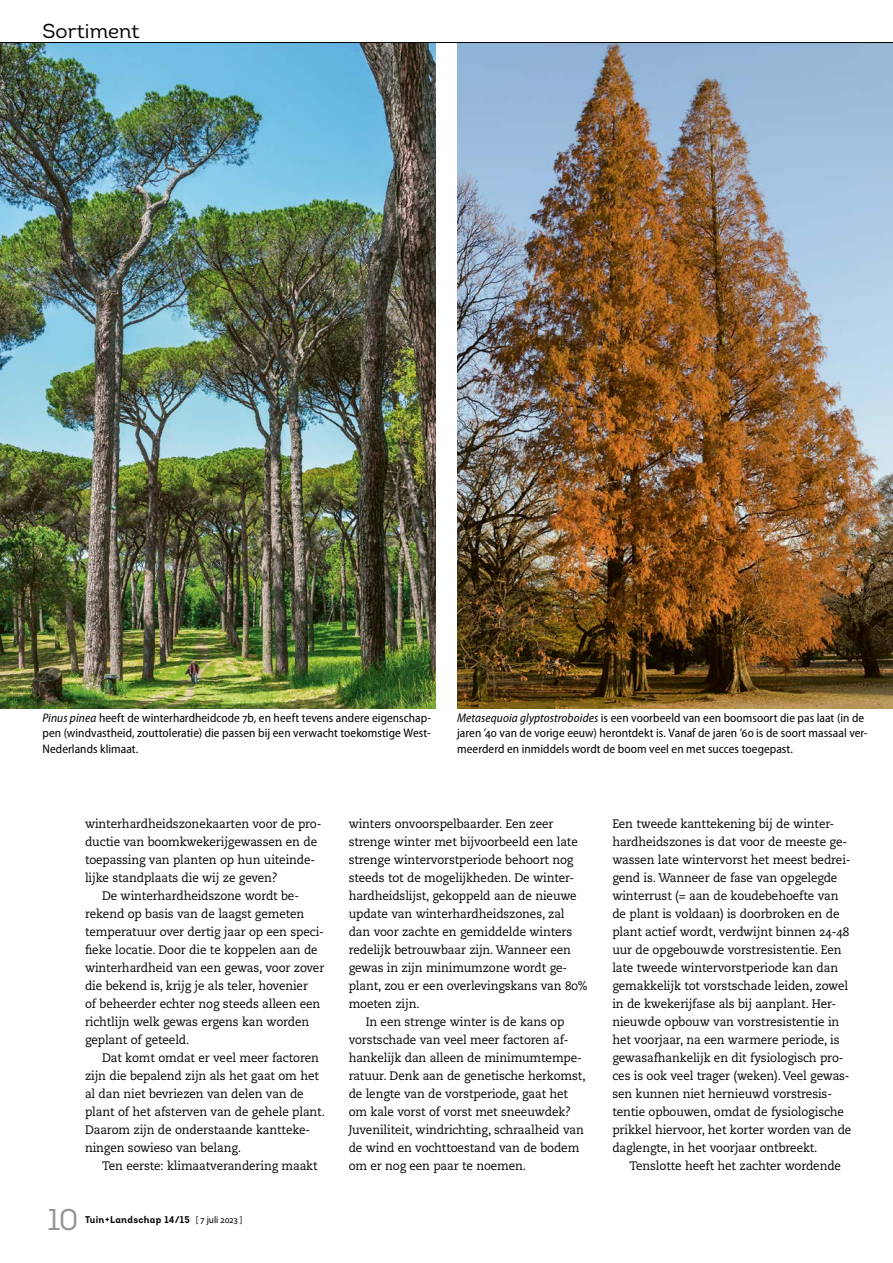
<style>
.page{position:relative;width:893px;height:1263px;background:#fff}
.page>*{position:absolute;margin:0;border:0;box-sizing:border-box;transform-origin:0 0}
.t1{font:30px "Intro Regular Alt";color:#959490}
.t2{font:20.25px "Intro Regular Alt";color:#000}
.t3{font:semi-condensed 12.45px/15.8px "Myriad Pro";letter-spacing:.005em;color:#000;text-align:justify}
.t4{font:12.3px/18px "Caecilia LT Std";letter-spacing:-.01em;color:#000;scale:.95 1}
.t5{font:9.75px "Intro Bold Alt";letter-spacing:.03em;color:#000;scale:.95 1}
.s1{font-style:italic}
.s2{font-family:"Myriad Pro"}
</style>
<div class="page">
<img style="left:0;top:43px;width:436px;height:665px">
<img style="left:457px;top:43px;width:436px;height:665px">
<hr style="left:0;top:42px;width:893px;height:1px;background:#000">
<h2 class="t2" style="left:43px;top:18px;width:99px">Sortiment</h2>
<p class="t3" style="left:43px;top:710px;width:390px"><span class="s1">Pinus pinea</span> heeft de winterhardheidcode 7b, en heeft tevens andere eigenschap&shy;pen (windvastheid, zouttoleratie) die passen bij een verwacht toekomstige West-Nederlands klimaat.</p>
<p class="t3" style="left:457px;top:710px;width:412px;text-align:left"><span class="s1">Metasequoia glyptostroboides</span> is een voorbeeld van een boomsoort die pas laat (in de jaren ’40 van de vorige eeuw) herontdekt is. Vanaf de jaren ’60 is de soort massaal ver&shy;meerderd en inmiddels wordt de boom veel en met succes toegepast.</p>
<p class="t4" style="left:85px;top:815px;width:250px">winterhardheidszonekaarten voor de pro-</p>
<p class="t4" style="left:85px;top:833px;width:246px">ductie van boomkwekerijgewassen en de</p>
<p class="t4" style="left:85px;top:851px;width:244px">toepassing van planten op hun uiteinde-</p>
<p class="t4" style="left:85px;top:869px;width:204px">lijke standplaats die wij ze geven?</p>
<p class="t4" style="left:102px;top:887px;width:209px">De winterhardheidszone wordt be-</p>
<p class="t4" style="left:85px;top:905px;width:232px">rekend op basis van de laagst gemeten</p>
<p class="t4" style="left:85px;top:923px;width:253px">temperatuur over dertig jaar op een speci-</p>
<p class="t4" style="left:85px;top:941px;width:247px">fieke locatie. Door die te koppelen aan de</p>
<p class="t4" style="left:85px;top:959px;width:253px">winterhardheid van een gewas, voor zover</p>
<p class="t4" style="left:85px;top:977px;width:236px">die bekend is, krijg je als teler, hovenier</p>
<p class="t4" style="left:85px;top:995px;width:249px">of beheerder echter nog steeds alleen een</p>
<p class="t4" style="left:85px;top:1013px;width:238px">richtlijn welk gewas ergens kan worden</p>
<p class="t4" style="left:85px;top:1031px;width:111px">geplant of geteeld.</p>
<p class="t4" style="left:102px;top:1049px;width:230px">Dat komt omdat er veel meer factoren</p>
<p class="t4" style="left:85px;top:1067px;width:248px">zijn die bepalend zijn als het gaat om het</p>
<p class="t4" style="left:85px;top:1085px;width:232px">al dan niet bevriezen van delen van de</p>
<p class="t4" style="left:85px;top:1103px;width:254px">plant of het afsterven van de gehele plant.</p>
<p class="t4" style="left:85px;top:1121px;width:239px">Daarom zijn de onderstaande kantteke-</p>
<p class="t4" style="left:85px;top:1139px;width:166px">ningen sowieso van belang.</p>
<p class="t4" style="left:102px;top:1157px;width:228px">Ten eerste: klimaatverandering maakt</p>
<h1 class="t1" style="left:48px;top:1201px;width:33px">10</h1>
<p class="t5" style="left:85px;top:1213px;width:167px">Tuin+Landschap 14/15 <span class="s2">[ 7 juli 2023 ]</span></p>
<p class="t4" style="left:349px;top:815px;width:217px">winters onvoorspelbaarder. Een zeer</p>
<p class="t4" style="left:349px;top:833px;width:243px">strenge winter met bijvoorbeeld een late</p>
<p class="t4" style="left:349px;top:851px;width:238px">strenge wintervorstperiode behoort nog</p>
<p class="t4" style="left:349px;top:869px;width:239px">steeds tot de mogelijkheden. De winter-</p>
<p class="t4" style="left:349px;top:887px;width:242px">hardheidslijst, gekoppeld aan de nieuwe</p>
<p class="t4" style="left:349px;top:905px;width:229px">update van winterhardheidszones, zal</p>
<p class="t4" style="left:349px;top:923px;width:237px">dan voor zachte en gemiddelde winters</p>
<p class="t4" style="left:349px;top:941px;width:235px">redelijk betrouwbaar zijn. Wanneer een</p>
<p class="t4" style="left:349px;top:959px;width:232px">gewas in zijn minimumzone wordt ge-</p>
<p class="t4" style="left:349px;top:977px;width:253px">plant, zou er een overlevingskans van 80%</p>
<p class="t4" style="left:349px;top:995px;width:76px">moeten zijn.</p>
<p class="t4" style="left:366px;top:1013px;width:211px">In een strenge winter is de kans op</p>
<p class="t4" style="left:349px;top:1031px;width:233px">vorstschade van veel meer factoren af-</p>
<p class="t4" style="left:349px;top:1049px;width:247px">hankelijk dan alleen de minimumtempe-</p>
<p class="t4" style="left:349px;top:1067px;width:251px">ratuur. Denk aan de genetische herkomst,</p>
<p class="t4" style="left:349px;top:1085px;width:232px">de lengte van de vorstperiode, gaat het</p>
<p class="t4" style="left:349px;top:1103px;width:236px">om kale vorst of vorst met sneeuwdek?</p>
<p class="t4" style="left:349px;top:1121px;width:249px">Juveniliteit, windrichting, schraalheid van</p>
<p class="t4" style="left:349px;top:1139px;width:244px">de wind en vochttoestand van de bodem</p>
<p class="t4" style="left:349px;top:1157px;width:188px">om er nog een paar te noemen.</p>
<p class="t4" style="left:612px;top:815px;width:253px">Een tweede kanttekening bij de winter&shy;hardheidszones is dat voor de meeste ge&shy;wassen late wintervorst het meest bedrei&shy;gend is. Wanneer de fase van opgelegde winterrust (= aan de koudebehoefte van de plant is voldaan) is doorbroken en de plant actief wordt, verdwijnt binnen 24-48 uur de opgebouwde vorstresistentie. Een late tweede wintervorstperiode kan dan gemakkelijk tot vorstschade leiden, zowel in de kwekerijfase als bij aanplant. Her&shy;nieuwde opbouw van vorstresistentie in het voorjaar, na een warmere periode, is gewasafhankelijk en dit fysiologisch pro&shy;ces is ook veel trager (weken). Veel gewas&shy;sen kunnen niet hernieuwd vorstresis&shy;tentie opbouwen, omdat de fysiologische prikkel hiervoor, het korter worden van de daglengte, in het voorjaar ontbreekt.</p>
<p class="t4" style="left:629px;top:1157px;width:224px">Tenslotte heeft het zachter wordende</p>
</div>
